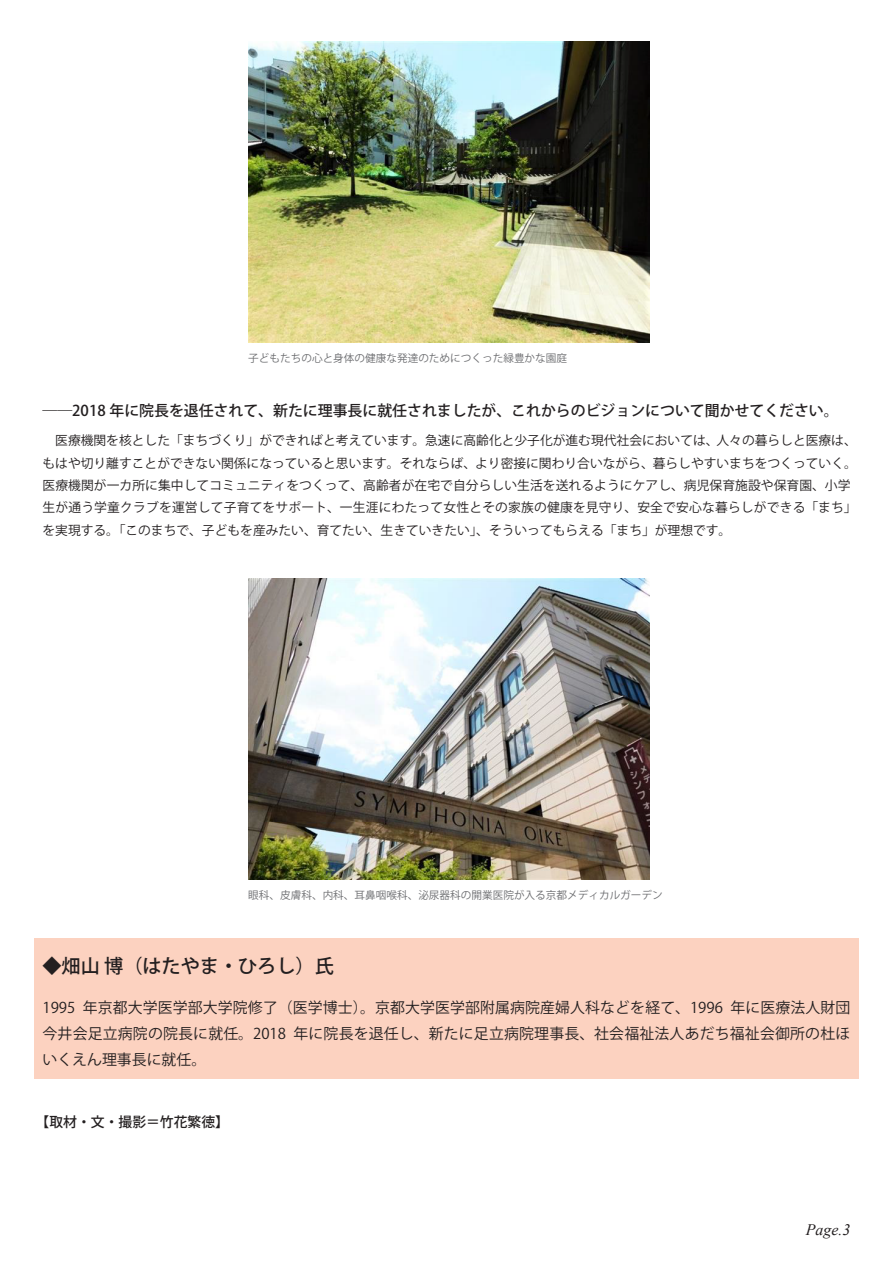
<style>
.page{position:relative;width:893px;height:1263px;background:#fff}
.page>*{position:absolute;margin:0;border:0;box-sizing:border-box;transform-origin:0 0}
.t1{font:500 19.2px "Koz Go Pro";color:#231f20}
.t2{font:italic 15.9px "Times New Roman";color:#231f20}
.t3{font:14.85px/26.1px "Koz Go Pro";letter-spacing:.015em;color:#231f20;text-align:justify}
.t4{font:500 14.85px "Koz Go Pro";color:#231f20}
.t5{font:500 13.8px "Koz Go Pro";color:#231f20}
.t6{font:12.75px/22.4px "Koz Go Pro";color:#231f20}
.t7{font:10.65px "Koz Go Pro";color:#6c6d70}
</style>
<div class="page">
<img style="left:248px;top:41px;width:401px;height:301px">
<img style="left:248px;top:579px;width:401px;height:301px">
<div style="left:34px;top:939px;width:825px;height:140px;background:#fcd2c0"></div>
<p class="t7" style="left:248px;top:351px;width:320px">子どもたちの心と身体の健康な発達のためにつくった緑豊かな園庭</p>
<p class="t4" style="left:43px;top:401px;width:798px">――2018 年に院長を退任されて、新たに理事長に就任されましたが、これからのビジョンについて聞かせてください。</p>
<p class="t6" style="left:43px;top:430px;width:816px">　医療機関を核とした「まちづくり」ができればと考えています。急速に高齢化と少子化が進む現代社会においては、人々の暮らしと医療は、もはや切り離すことができない関係になっていると思います。それならば、より密接に関わり合いながら、暮らしやすいまちをつくっていく。医療機関が一カ所に集中してコミュニティをつくって、高齢者が在宅で自分らしい生活を送れるようにケアし、病児保育施設や保育園、小学生が通う学童クラブを運営して子育てをサポート、一生涯にわたって女性とその家族の健康を見守り、安全で安心な暮らしができる「まち」を実現する。「このまちで、子どもを産みたい、育てたい、生きていきたい」、そういってもらえる「まち」が理想です。</p>
<p class="t7" style="left:248px;top:888px;width:416px">眼科、皮膚科、内科、耳鼻咽喉科、泌尿器科の開業医院が入る京都メディカルガーデン</p>
<h1 class="t1" style="left:43px;top:953px;width:293px">◆畑山 博（はたやま・ひろし）氏</h1>
<p class="t3" style="left:43px;top:995px;width:809px">1995 年京都大学医学部大学院修了（医学博士）。京都大学医学部附属病院産婦人科などを経て、1996 年に医療法人財団今井会足立病院の院長に就任。2018 年に院長を退任し、新たに足立病院理事長、社会福祉法人あだち福祉会御所の杜ほいくえん理事長に就任。</p>
<p class="t5" style="left:36px;top:1113px;width:195px">【取材・文・撮影＝竹花繁徳】</p>
<p class="t2" style="left:806px;top:1219px;width:46px">Page.3</p>
</div>
